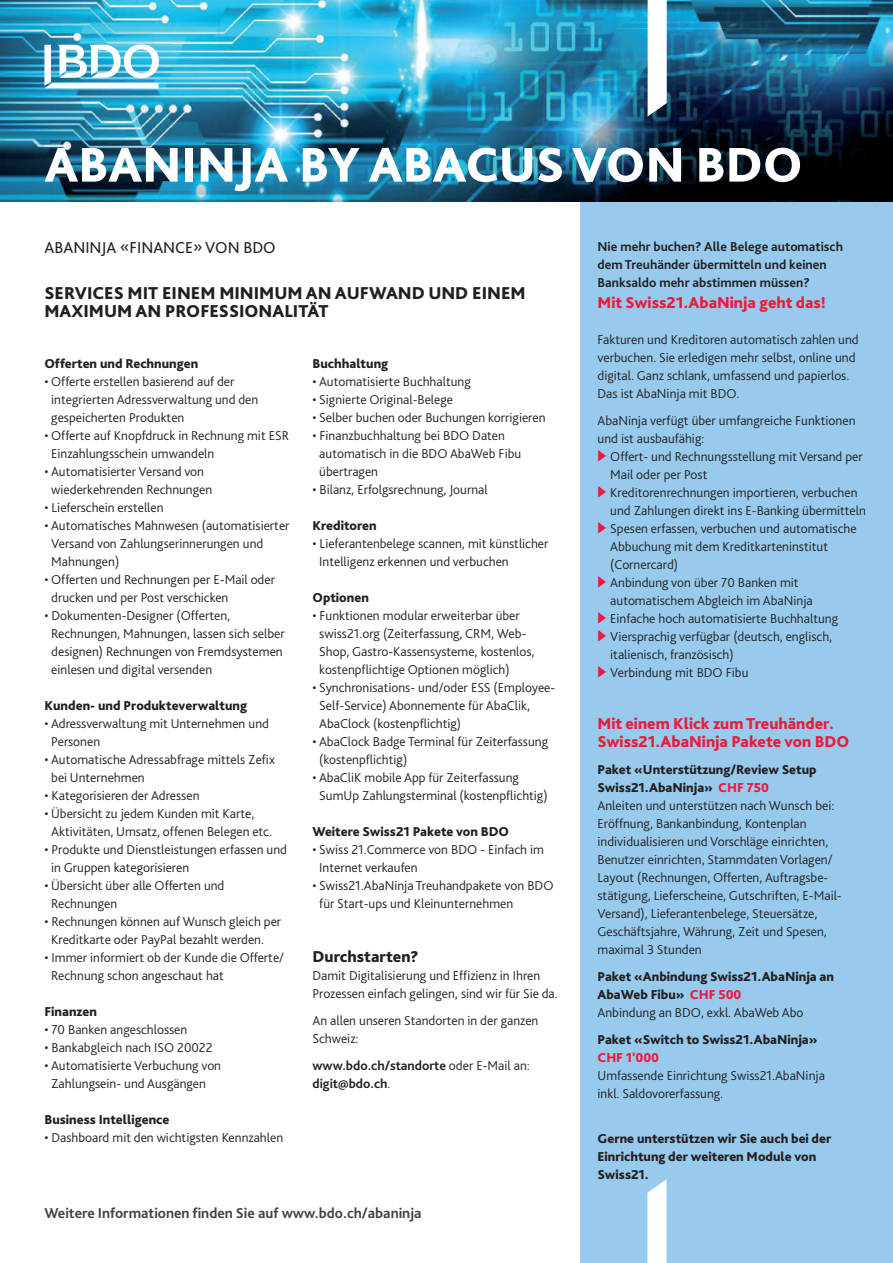
<style>
.page{position:relative;width:893px;height:1263px;background:#fff}
.page>*{position:absolute;margin:0;border:0;box-sizing:border-box;transform-origin:0 0}
.t1{font:800 51px "Bliss Pro";color:#fff}
.t2{font:800 18px/18px "Bliss Pro";color:#231f20}
.t3{font:800 16.5px/18px "Bliss Pro";color:#ed1a3a}
.t4{font:16.5px "Bliss Pro";color:#231f20}
.t5{font:800 16.5px "Bliss Pro";color:#231f20}
.t6{font:700 15px "Bliss Pro";color:#414140}
.t7{font:300 13.5px/18px "Bliss Pro";color:#231f20}
.t8{font:800 13.5px/18px "Bliss Pro";color:#231f20}
.t9{font:700 13.5px/18px "Bliss Pro";color:#231f20}
.t10{font:800 13.5px "Bliss Pro";color:#ed1a3a}
.s1{font-weight:300}
.s2{color:#ed1a3a}
.s3{font-weight:800}
.s4{font-weight:800;color:#ed1a3a}
</style>
<div class="page">
<div style="left:580px;top:189px;width:312px;height:1074px;background:#98caed"></div>
<img style="left:0;top:0;width:892px;height:201px">
<svg style="left:44px;top:44px;width:115px;height:44px"></svg>
<svg style="left:647px;top:1180px;width:19px;height:83px;background:#f5f9fd"></svg>
<svg style="left:647px;top:0;width:19px;height:116px"></svg>
<h1 class="t1" style="left:44px;top:145px;width:759px">ABANINJA BY ABACUS VON BDO</h1>
<p class="t4" style="left:44px;top:241px;width:233px">ABANINJA «FINANCE» VON BDO</p>
<h2 class="t2" style="left:44px;top:286px;width:482px">SERVICES MIT EINEM MINIMUM AN AUFWAND UND EINEM<br>MAXIMUM AN PROFESSIONALITÄT</h2>
<p class="t8" style="left:44px;top:356px;width:155px">Offerten und Rechnungen</p>
<p class="t7" style="left:51px;top:374px;width:209px;text-indent:-7px">• Offerte erstellen basierend auf der integrierten Adressverwaltung und den gespeicherten Produkten</p>
<p class="t7" style="left:51px;top:428px;width:239px;text-indent:-7px">• Offerte auf Knopfdruck in Rechnung mit ESR<br>Einzahlungsschein umwandeln</p>
<p class="t7" style="left:51px;top:464px;width:162px;text-indent:-7px">• Automatisierter Versand von wiederkehrenden Rechnungen</p>
<p class="t7" style="left:44px;top:500px;width:121px">• Lieferschein erstellen</p>
<p class="t7" style="left:51px;top:518px;width:240px;text-indent:-7px">• Automatisches Mahnwesen (automatisierter<br>Versand von Zahlungserinnerungen und<br>Mahnungen)</p>
<p class="t7" style="left:51px;top:572px;width:225px;text-indent:-7px">• Offerten und Rechnungen per E-Mail oder drucken und per Post verschicken</p>
<p class="t7" style="left:51px;top:608px;width:235px;text-indent:-7px">• Dokumenten-Designer (Offerten, Rechnungen, Mahnungen, lassen sich selber designen) Rechnungen von Fremdsystemen einlesen und digital versenden</p>
<p class="t8" style="left:44px;top:698px;width:204px">Kunden- und Produkteverwaltung</p>
<p class="t7" style="left:51px;top:716px;width:219px;text-indent:-7px">• Adressverwaltung mit Unternehmen und<br>Personen</p>
<p class="t7" style="left:51px;top:752px;width:225px;text-indent:-7px">• Automatische Adressabfrage mittels Zefix bei Unternehmen</p>
<p class="t7" style="left:44px;top:788px;width:156px">• Kategorisieren der Adressen</p>
<p class="t7" style="left:51px;top:806px;width:222px;text-indent:-7px">• Übersicht zu jedem Kunden mit Karte,<br>Aktivitäten, Umsatz, offenen Belegen etc.</p>
<p class="t7" style="left:51px;top:842px;width:237px;text-indent:-7px">• Produkte und Dienstleistungen erfassen und in Gruppen kategorisieren</p>
<p class="t7" style="left:51px;top:878px;width:175px;text-indent:-7px">• Übersicht über alle Offerten und<br>Rechnungen</p>
<p class="t7" style="left:51px;top:914px;width:231px;text-indent:-7px">• Rechnungen können auf Wunsch gleich per<br>Kreditkarte oder PayPal bezahlt werden.</p>
<p class="t7" style="left:51px;top:950px;width:234px;text-indent:-7px">• Immer informiert ob der Kunde die Offerte/<br>Rechnung schon angeschaut hat</p>
<p class="t8" style="left:44px;top:1004px;width:54px">Finanzen</p>
<p class="t7" style="left:44px;top:1022px;width:144px">• 70 Banken angeschlossen</p>
<p class="t7" style="left:44px;top:1040px;width:170px">• Bankabgleich nach ISO 20022</p>
<p class="t7" style="left:51px;top:1058px;width:171px;text-indent:-7px">• Automatisierte Verbuchung von<br>Zahlungsein- und Ausgängen</p>
<p class="t8" style="left:44px;top:1112px;width:126px">Business Intelligence</p>
<p class="t7" style="left:44px;top:1130px;width:240px">• Dashboard mit den wichtigsten Kennzahlen</p>
<p class="t8" style="left:312px;top:356px;width:77px">Buchhaltung</p>
<p class="t7" style="left:312px;top:374px;width:160px">• Automatisierte Buchhaltung</p>
<p class="t7" style="left:312px;top:392px;width:142px">• Signierte Original-Belege</p>
<p class="t7" style="left:312px;top:410px;width:234px">• Selber buchen oder Buchungen korrigieren</p>
<p class="t7" style="left:319px;top:428px;width:203px;text-indent:-7px">• Finanzbuchhaltung bei BDO Daten automatisch in die BDO AbaWeb Fibu übertragen</p>
<p class="t7" style="left:312px;top:482px;width:177px">• Bilanz, Erfolgsrechnung, Journal</p>
<p class="t8" style="left:312px;top:518px;width:66px">Kreditoren</p>
<p class="t7" style="left:319px;top:536px;width:231px;text-indent:-7px">• Lieferantenbelege scannen, mit künstlicher<br>Intelligenz erkennen und verbuchen</p>
<p class="t8" style="left:312px;top:590px;width:58px">Optionen</p>
<p class="t7" style="left:319px;top:608px;width:217px;text-indent:-7px">• Funktionen modular erweiterbar über swiss21.org (Zeiterfassung, CRM, Web-Shop, Gastro-Kassensysteme, kostenlos, kostenpflichtige Optionen möglich)</p>
<p class="t7" style="left:319px;top:680px;width:237px;text-indent:-7px">• Synchronisations- und/oder ESS (Employee-<br>Self-Service) Abonnemente für AbaClik,<br>AbaClock (kostenpflichtig)</p>
<p class="t7" style="left:319px;top:734px;width:230px;text-indent:-7px">• AbaClock Badge Terminal für Zeiterfassung (kostenpflichtig)</p>
<p class="t7" style="left:319px;top:770px;width:230px;text-indent:-7px">• AbaCliK mobile App für Zeiterfassung<br>SumUp Zahlungsterminal (kostenpflichtig)</p>
<p class="t8" style="left:312px;top:824px;width:198px">Weitere Swiss21 Pakete von BDO</p>
<p class="t7" style="left:319px;top:842px;width:226px;text-indent:-7px">• Swiss 21.Commerce von BDO - Einfach im<br>Internet verkaufen</p>
<p class="t7" style="left:319px;top:878px;width:236px;text-indent:-7px">• Swiss21.AbaNinja Treuhandpakete von BDO für Start-ups und Kleinunternehmen</p>
<p class="t5" style="left:312px;top:950px;width:108px">Durchstarten?</p>
<p class="t7" style="left:312px;top:968px;width:247px">Damit Digitalisierung und Effizienz in Ihren<br>Prozessen einfach gelingen, sind wir für Sie da.</p>
<p class="t7" style="left:312px;top:1013px;width:227px">An allen unseren Standorten in der ganzen<br>Schweiz:</p>
<p class="t9" style="left:312px;top:1058px;width:219px">www.bdo.ch/standorte <span class="s1">oder E-Mail an: </span>digit@bdo.ch<span class="s1">.</span></p>
<p class="t6" style="left:44px;top:1207px;width:378px">Weitere Informationen finden Sie auf www.bdo.ch/abaninja</p>
<p class="t9" style="left:597px;top:238px;width:247px">Nie mehr buchen? Alle Belege automatisch dem Treuhänder übermitteln und keinen<br>Banksaldo mehr abstimmen müssen?</p>
<p class="t3" style="left:597px;top:295px;width:229px">Mit Swiss21.AbaNinja geht das!</p>
<p class="t7" style="left:597px;top:331px;width:263px">Fakturen und Kreditoren automatisch zahlen und verbuchen. Sie erledigen mehr selbst, online und digital. Ganz schlank, umfassend und papierlos.<br>Das ist AbaNinja mit BDO.</p>
<p class="t7" style="left:597px;top:412px;width:259px">AbaNinja verfügt über umfangreiche Funktionen</p>
<p class="t7" style="left:597px;top:430px;width:108px">und ist ausbaufähig:</p>
<p class="t7" style="left:597px;top:448px;width:267px"><span class="s2">▶</span> Offert- und Rechnungsstellung mit Versand per</p>
<p class="t7" style="left:610px;top:466px;width:99px">Mail oder per Post</p>
<p class="t7" style="left:597px;top:484px;width:261px"><span class="s2">▶</span> Kreditorenrechnungen importieren, verbuchen</p>
<p class="t7" style="left:610px;top:502px;width:257px">und Zahlungen direkt ins E-Banking übermitteln</p>
<p class="t7" style="left:597px;top:520px;width:260px"><span class="s2">▶</span> Spesen erfassen, verbuchen und automa tische</p>
<p class="t7" style="left:610px;top:538px;width:219px">Abbuchung mit dem Kreditkarten institut</p>
<p class="t7" style="left:610px;top:556px;width:69px">(Cornercard)</p>
<p class="t7" style="left:597px;top:574px;width:202px"><span class="s2">▶</span> Anbindung von über 70 Banken mit</p>
<p class="t7" style="left:610px;top:592px;width:204px">automatischem Abgleich im AbaNinja</p>
<p class="t7" style="left:597px;top:610px;width:242px"><span class="s2">▶</span> Einfache hoch automatisierte Buchhaltung</p>
<p class="t7" style="left:597px;top:628px;width:236px"><span class="s2">▶</span> Viersprachig verfügbar (deutsch, englisch,</p>
<p class="t7" style="left:610px;top:646px;width:125px">italienisch, französisch)</p>
<p class="t7" style="left:597px;top:664px;width:152px"><span class="s2">▶</span> Verbindung mit BDO Fibu</p>
<p class="t3" style="left:597px;top:716px;width:253px">Mit einem Klick zum Treuhänder.<br>Swiss21.AbaNinja Pakete von BDO</p>
<p class="t7" style="left:597px;top:762px;width:246px"><span class="s3">Paket «Unterstützung/Review Setup Swiss21.AbaNinja»</span> <span class="s4">CHF 750<br></span>Anleiten und unterstützen nach Wunsch bei:<br>Eröffnung, Bankanbindung, Kontenplan individualisieren und Vorschläge einrichten, Benutzer einrichten, Stammdaten Vorlagen/ Layout (Rechnungen, Offerten, Auftragsbe&shy;stätigung, Lieferscheine, Gutschriften, E-Mail-Versand), Lieferantenbelege, Steuersätze, Geschäftsjahre, Währung, Zeit und Spesen, maximal 3 Stunden</p>
<p class="t8" style="left:597px;top:969px;width:238px">Paket «Anbindung Swiss21.AbaNinja an<br>AbaWeb Fibu» <span class="s2">CHF 500<br></span><span class="s1">Anbindung an BDO, exkl. AbaWeb Abo</span></p>
<p class="t8" style="left:597px;top:1032px;width:221px">Paket «Switch to Swiss21.AbaNinja»</p>
<p class="t10" style="left:597px;top:1052px;width:63px">CHF 1’000</p>
<p class="t7" style="left:597px;top:1068px;width:229px">Umfassende Einrichtung Swiss21.AbaNinja inkl. Saldovorerfassung.</p>
<p class="t8" style="left:597px;top:1131px;width:235px">Gerne unterstützen wir Sie auch bei der<br>Einrichtung der weiteren Module von<br>Swiss21.</p>
</div>
